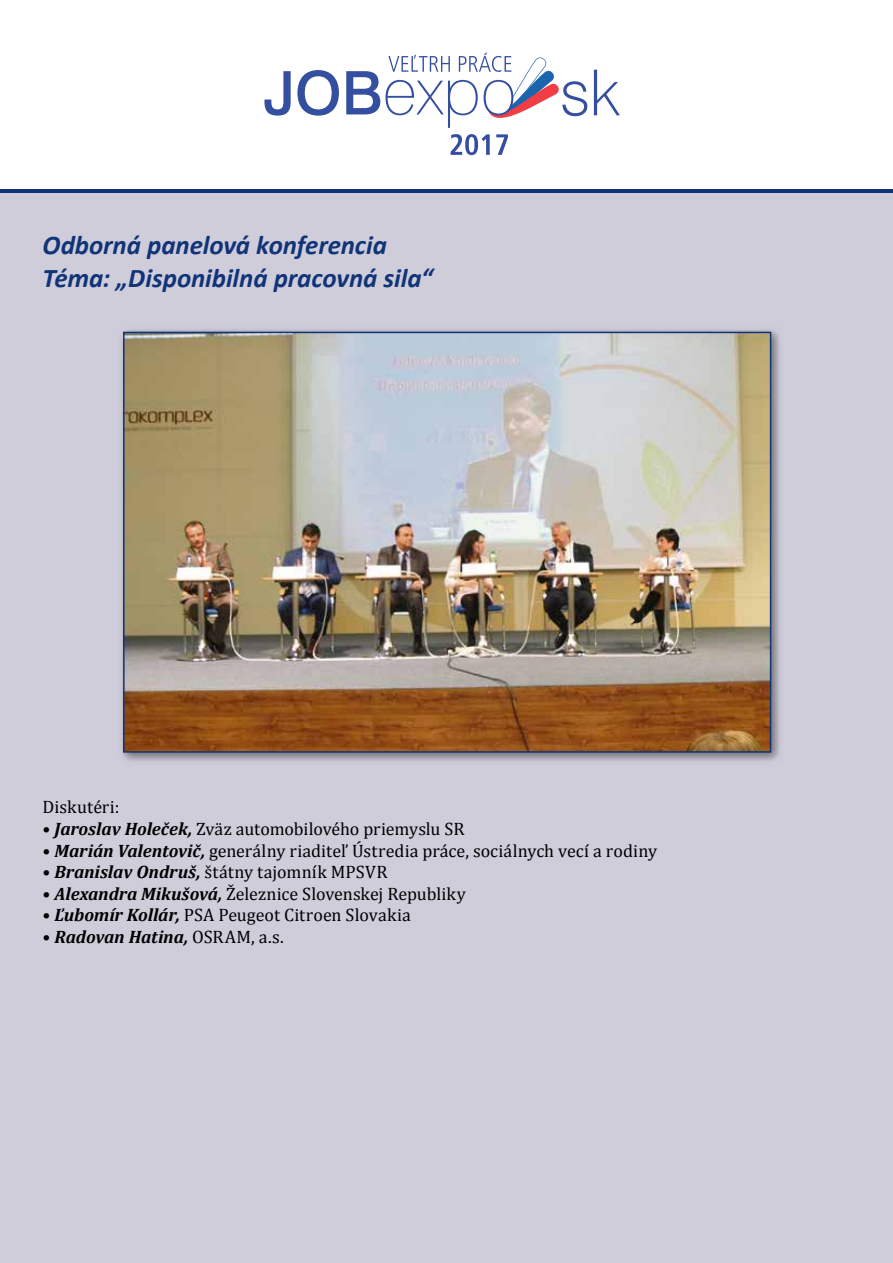
<style>
.page{position:relative;width:893px;height:1263px;background:#fff}
.page>*{position:absolute;margin:0;border:0;box-sizing:border-box;transform-origin:0 0}
.t1{font:italic 700 27px/32.4px "Calibri";letter-spacing:-.005em;color:#113478}
.t2{font:18px "Cambria";color:#000}
.t3{font:italic 700 18px "Cambria";letter-spacing:-.005em;color:#000}
.s1{font-weight:700;font-style:italic}
.s2{font-weight:400;font-style:normal}
</style>
<div class="page">
<div style="left:0;top:191px;width:893px;height:1072px;background:#d0cddb"></div>
<svg style="left:264px;top:71px;width:27px;height:45px"></svg>
<svg style="left:297px;top:70px;width:42px;height:46px"></svg>
<svg style="left:594px;top:70px;width:26px;height:45px"></svg>
<svg style="left:346px;top:53px;width:241px;height:102px"></svg>
<hr style="left:0;top:190px;width:893px;height:3px;background:#113478">
<img style="left:122px;top:330px;width:658px;height:431px">
<img style="left:123px;top:332px;width:648px;height:421px">
<h1 class="t1" style="left:43px;top:229px;width:392px">Odborná panelová konferencia<br>Téma: „Disponibilná pracovná sila“</h1>
<p class="t2" style="left:43px;top:797px;width:78px">Diskutéri:</p>
<p class="t2" style="left:43px;top:818px;width:424px">• <span class="s1">Jaroslav Holeček,</span> Zväz automobilového priemyslu SR</p>
<p class="t2" style="left:43px;top:840px;width:616px">• <span class="s1">Marián Valentovič,</span> generálny riaditeľ Ústredia práce, sociálnych vecí a rodiny</p>
<p class="t2" style="left:43px;top:861px;width:347px">• <span class="s1">Branislav Ondruš,</span> štátny tajomník MPSVR</p>
<p class="t2" style="left:43px;top:883px;width:425px">• <span class="s1">Alexandra Mikušová,</span> Železnice Slovenskej Republiky</p>
<p class="t2" style="left:43px;top:905px;width:370px">• <span class="s1">Ľubomír Kollár,</span> PSA Peugeot Citroen Slovakia</p>
<p class="t3" style="left:43px;top:924px;width:243px"><span class="s2">•</span> Radovan Hatina, <span class="s2">OSRAM, a.s.</span></p>
</div>
